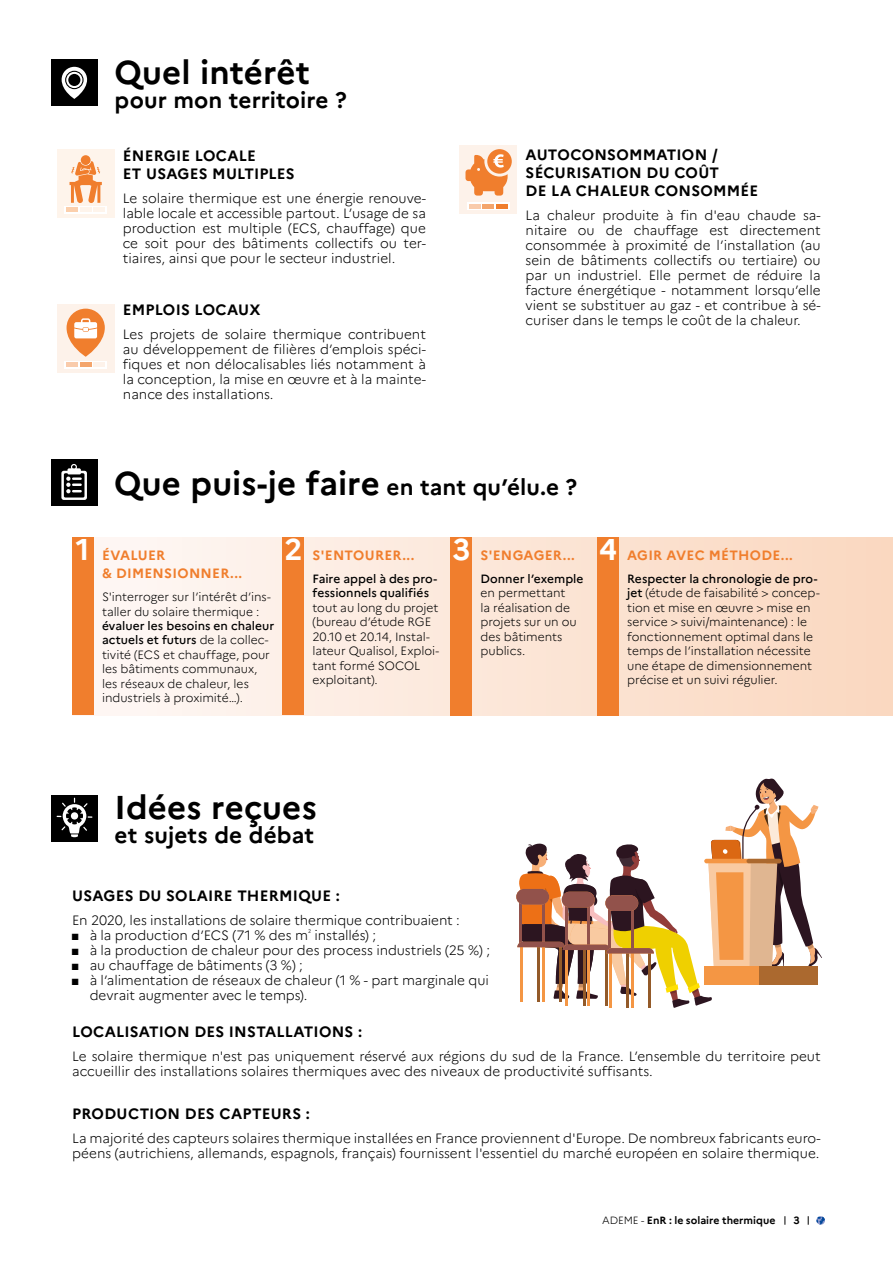
<style>
.page{position:relative;width:893px;height:1263px;background:#fff}
.page>*{position:absolute;margin:0;border:0;box-sizing:border-box;transform-origin:0 0}
.ADM_Titres_01_H2{font:700 33px "Marianne";letter-spacing:.005em;color:#000}
.ADM_Numérotation_Agi{font:700 30px "Marianne";color:#fff}
.ADM_Titres_01_H2-2{font:700 22.5px "Marianne";letter-spacing:.005em;color:#000}
.ADM_Titres_02_H3{font:700 15px/18px "Marianne";letter-spacing:.015em;color:#000}
.ADM_Texte_Justif_9{font:300 13.5px/15px "Marianne";color:#000;text-align:justify}
.ADM_Titres_02_H3-2{font:700 13.5px/18px "Marianne";letter-spacing:.02em;color:#f07e2d}
.ADM_Texte_AAG_9{font:300 13.5px "Marianne";letter-spacing:-.01em;color:#000}
.ADM_Texte_AAG_8{font:300 12px/14.4px "Marianne";letter-spacing:-.005em;color:#000}
.t1{font:700 10.5px "Marianne";color:#000}
.s1{font-size:22.5px}
.s2{font-weight:500}
.s3{font-family:"Arial Narrow";font-weight:400}
.s4{font-weight:300}
</style>
<div class="page">
<svg style="left:816px;top:1216px;width:9px;height:9px"></svg>
<div style="left:459px;top:145px;width:58px;height:69px;background:#fdf2ea"></div>
<svg style="left:467px;top:203px;width:42px;height:7px"></svg>
<div style="left:469px;top:204px;width:11px;height:5px;background:#f9cbab"></div>
<div style="left:496px;top:204px;width:12px;height:5px;background:#f07e2d"></div>
<div style="left:482px;top:204px;width:12px;height:5px;background:#f4a56c"></div>
<div style="left:51px;top:459px;width:47px;height:47px;background:#000"></div>
<svg style="left:61px;top:464px;width:26px;height:36px"></svg>
<svg style="left:72px;top:537px;width:821px;height:179px;background:#fbe6d8"></svg>
<div style="left:72px;top:537px;width:22px;height:178px;background:#f07e2d"></div>
<div style="left:283px;top:537px;width:21px;height:178px;background:#f07e2d"></div>
<div style="left:451px;top:537px;width:21px;height:179px;background:#f07e2d"></div>
<div style="left:597px;top:537px;width:22px;height:179px;background:#f07e2d"></div>
<svg style="left:516px;top:778px;width:306px;height:230px"></svg>
<div style="left:51px;top:60px;width:47px;height:46px;background:#000"></div>
<svg style="left:62px;top:67px;width:25px;height:32px"></svg>
<svg style="left:65px;top:71px;width:19px;height:18px"></svg>
<div style="left:66px;top:72px;width:16px;height:16px;border:2px solid #fff;border-radius:50%"></div>
<svg style="left:465px;top:149px;width:47px;height:47px"></svg>
<div style="left:57px;top:304px;width:58px;height:69px;background:#fdf2ea"></div>
<svg style="left:67px;top:309px;width:38px;height:48px"></svg>
<svg style="left:72px;top:315px;width:28px;height:27px"></svg>
<svg style="left:74px;top:318px;width:23px;height:20px"></svg>
<div style="left:64px;top:361px;width:43px;height:7px;background:#fff"></div>
<div style="left:66px;top:362px;width:12px;height:5px;background:#f9cbab"></div>
<div style="left:93px;top:362px;width:12px;height:5px;background:#fdf2ea"></div>
<div style="left:80px;top:362px;width:12px;height:5px;background:#f4a56c"></div>
<div style="left:51px;top:795px;width:47px;height:46px;background:#000"></div>
<svg style="left:57px;top:798px;width:35px;height:39px"></svg>
<div style="left:57px;top:149px;width:58px;height:69px;background:#fef4eb"></div>
<div style="left:64px;top:206px;width:43px;height:7px;background:#fff"></div>
<div style="left:66px;top:207px;width:12px;height:5px;background:#fbcfac"></div>
<div style="left:93px;top:207px;width:12px;height:5px;background:#fef4eb"></div>
<div style="left:80px;top:207px;width:12px;height:5px;background:#fef4eb"></div>
<svg style="left:70px;top:155px;width:32px;height:48px"></svg>
<h2 class="ADM_Titres_01_H2" style="left:115px;top:52px;width:197px">Quel intérêt</h2>
<h2 class="ADM_Titres_01_H2-2" style="left:115px;top:87px;width:234px">pour mon territoire ?</h2>
<h3 class="ADM_Titres_02_H3" style="left:123px;top:147px;width:173px">ÉNERGIE LOCALE<br>ET USAGES MULTIPLES</h3>
<p class="ADM_Texte_Justif_9" style="left:123px;top:190px;width:305px">Le solaire thermique est une énergie renouve&shy;lable locale et accessible partout. L’usage de sa production est multiple (ECS, chauffage) que ce soit pour des bâtiments collectifs ou ter&shy;tiaires, ainsi que pour le secteur industriel.</p>
<h3 class="ADM_Titres_02_H3" style="left:123px;top:301px;width:139px">EMPLOIS LOCAUX</h3>
<p class="ADM_Texte_Justif_9" style="left:123px;top:326px;width:304px">Les projets de solaire thermique contribuent au développement de filières d’emplois spéci&shy;fiques et non délocalisables liés notamment à la conception, la mise en œuvre et à la mainte&shy;nance des installations.</p>
<h3 class="ADM_Titres_02_H3" style="left:526px;top:146px;width:234px">AUTOCONSOMMATION /<br>SÉCURISATION DU COÛT<br>DE LA CHALEUR CONSOMMÉE</h3>
<p class="ADM_Texte_Justif_9" style="left:526px;top:207px;width:297px">La chaleur produite à fin d'eau chaude sa&shy;nitaire ou de chauffage est directement consommée à proximité de l’installation (au sein de bâtiments collectifs ou tertiaire) ou par un industriel. Elle permet de réduire la facture énergétique - notamment lorsqu’elle vient se substituer au gaz - et contribue à sé&shy;curiser dans le temps le coût de la chaleur.</p>
<h2 class="ADM_Titres_01_H2" style="left:114px;top:463px;width:464px">Que puis-je faire <span class="s1">en tant qu’élu.e ?</span></h2>
<p class="ADM_Numérotation_Agi" style="left:76px;top:531px;width:15px">1</p>
<p class="ADM_Numérotation_Agi" style="left:284px;top:531px;width:19px">2</p>
<p class="ADM_Numérotation_Agi" style="left:452px;top:531px;width:19px">3</p>
<p class="ADM_Numérotation_Agi" style="left:599px;top:531px;width:19px">4</p>
<h3 class="ADM_Titres_02_H3-2" style="left:102px;top:546px;width:142px">ÉVALUER<br>&amp; DIMENSIONNER...</h3>
<p class="ADM_Texte_AAG_8" style="left:102px;top:590px;width:174px">S'interroger sur l’intérêt d’ins&shy;taller du solaire thermique : <span class="s2">évaluer les besoins en chaleur actuels et futurs</span> de la collec&shy;tivité (ECS et chauffage, pour les bâtiments communaux, les réseaux de chaleur, les industriels à proximité…).</p>
<h3 class="ADM_Titres_02_H3-2" style="left:313px;top:546px;width:103px">S'ENTOURER...</h3>
<p class="ADM_Texte_AAG_8" style="left:313px;top:572px;width:128px"><span class="s2">Faire appel à des pro&shy;fessionnels qualifiés </span>tout au long du projet (bureau d’étude RGE<br>20.10 et 20.14, Instal&shy;lateur Qualisol, Exploi&shy;tant formé SOCOL exploitant).</p>
<h3 class="ADM_Titres_02_H3-2" style="left:480px;top:546px;width:96px">S'ENGAGER...</h3>
<p class="ADM_Texte_AAG_8" style="left:480px;top:572px;width:105px"><span class="s2">Donner l’exemple </span>en permettant<br>la réalisation de projets sur un ou des bâtiments publics.</p>
<h3 class="ADM_Titres_02_H3-2" style="left:627px;top:546px;width:167px">AGIR AVEC MÉTHODE...</h3>
<p class="ADM_Texte_AAG_8" style="left:627px;top:572px;width:194px"><span class="s2">Respecter la chronologie de pro&shy;jet</span> (étude de faisabilité &gt; concep&shy;tion et mise en œuvre &gt; mise en service &gt; suivi/maintenance) : le fonctionnement optimal dans le temps de l’installation nécessite une étape de dimensionnement précise et un suivi régulier.</p>
<h2 class="ADM_Titres_01_H2" style="left:115px;top:787px;width:204px">Idées reçues</h2>
<h2 class="ADM_Titres_01_H2-2" style="left:115px;top:821px;width:201px">et sujets de débat</h2>
<h3 class="ADM_Titres_02_H3" style="left:72px;top:886px;width:269px">USAGES DU SOLAIRE THERMIQUE :</h3>
<p class="ADM_Texte_AAG_9" style="left:72px;top:912px;width:389px">En 2020, les installations de solaire thermique contribuaient :</p>
<p class="ADM_Texte_Justif_9" style="left:72px;top:928px;width:305px"><span class="s3">■</span> à la production d’ECS (71 % des m<sup>²</sup> installés) ;</p>
<p class="ADM_Texte_Justif_9" style="left:72px;top:943px;width:419px"><span class="s3">■</span> à la production de chaleur pour des process industriels (25 %) ;</p>
<p class="ADM_Texte_Justif_9" style="left:72px;top:958px;width:232px"><span class="s3">■</span> au chauffage de bâtiments (3 %) ;</p>
<p class="ADM_Texte_Justif_9" style="left:90px;top:973px;width:401px;text-indent:-17px"><span class="s3">■</span> à l’alimentation de réseaux de chaleur (1 % - part marginale qui devrait augmenter avec le temps).</p>
<h3 class="ADM_Titres_02_H3" style="left:72px;top:1023px;width:291px">LOCALISATION DES INSTALLATIONS :</h3>
<p class="ADM_Texte_Justif_9" style="left:72px;top:1048px;width:750px">Le solaire thermique n'est pas uniquement réservé aux régions du sud de la France. L’ensemble du territoire peut accueillir des installations solaires thermiques avec des niveaux de productivité suffisants.</p>
<h3 class="ADM_Titres_02_H3" style="left:72px;top:1105px;width:239px">PRODUCTION DES CAPTEURS :</h3>
<p class="ADM_Texte_Justif_9" style="left:72px;top:1130px;width:750px">La majorité des capteurs solaires thermique installées en France proviennent d'Europe. De nombreux fabricants euro&shy;péens (autrichiens, allemands, espagnols, français) fournissent l'essentiel du marché européen en solaire thermique.</p>
<p class="t1" style="left:602px;top:1214px;width:175px"><span class="s4">ADEME -</span> EnR : le solaire thermique</p>
<p class="t1" style="left:793px;top:1214px;width:8px">3</p>
</div>
